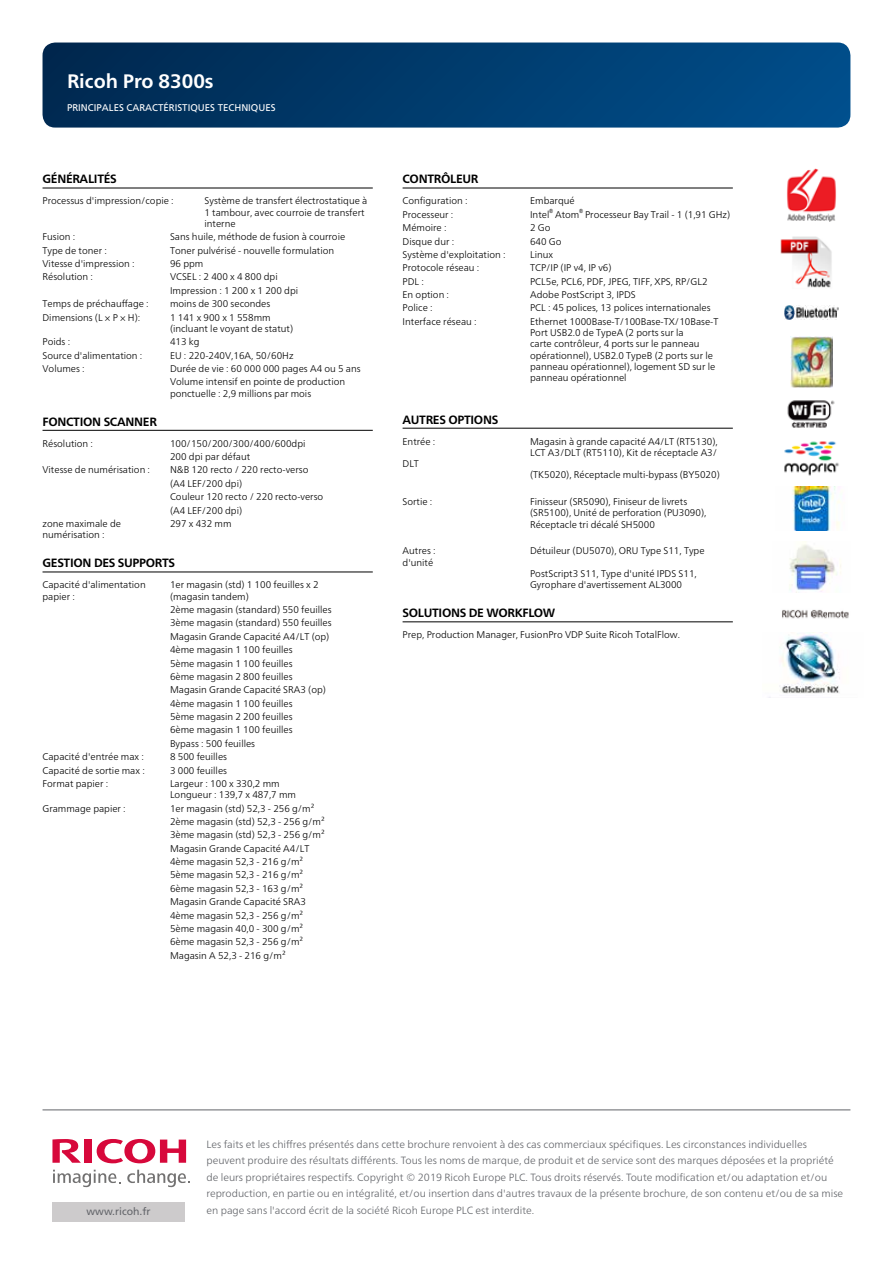
<style>
.page{position:relative;width:893px;height:1263px;background:#fff}
.page>*{position:absolute;margin:0;border:0;box-sizing:border-box;transform-origin:0 0}
.t1{font:700 19.5px "Frutiger Neue LTW1 G";color:#fff}
.t2{font:700 12px "Frutiger Neue LTW1 G";letter-spacing:-.025em;color:#000}
.t3{font:300 10.5px/16.5px "Frutiger Neue LTW1 G";color:#626469}
.t4{font:10.5px "Frutiger LT Std";color:#626469}
.t5{font:300 9.75px/13.4px "Frutiger Neue LTW1 G";color:#000}
.t6{font:9.75px "Frutiger LT Std";color:#fff}
.t7{font:5.7px "Arial Narrow";color:#000}
</style>
<div class="page">
<svg style="left:43px;top:43px;width:807px;height:85px;background:#013c6e"></svg>
<svg style="left:97px;top:1139px;width:89px;height:24px"></svg>
<div style="left:84px;top:1139px;width:8px;height:24px;background:#d7083b"></div>
<svg style="left:52px;top:1139px;width:29px;height:24px"></svg>
<svg style="left:53px;top:1170px;width:68px;height:18px"></svg>
<svg style="left:127px;top:1170px;width:63px;height:18px"></svg>
<div style="left:52px;top:1202px;width:133px;height:20px;background:#cdcbcc"></div>
<hr style="left:43px;top:1109px;width:807px;height:1px;background:#626469">
<hr style="left:43px;top:188px;width:330px;height:1px;background:#000">
<hr style="left:43px;top:430px;width:330px;height:1px;background:#000">
<hr style="left:43px;top:572px;width:330px;height:1px;background:#000">
<hr style="left:403px;top:188px;width:330px;height:1px;background:#000">
<hr style="left:403px;top:428px;width:330px;height:1px;background:#000">
<hr style="left:403px;top:621px;width:330px;height:1px;background:#000">
<img style="left:786px;top:168px;width:51px;height:54px">
<img style="left:784px;top:305px;width:54px;height:14px">
<img style="left:790px;top:337px;width:42px;height:50px">
<img style="left:787px;top:400px;width:48px;height:28px">
<img style="left:784px;top:441px;width:55px;height:35px">
<img style="left:792px;top:487px;width:48px;height:44px">
<img style="left:789px;top:541px;width:52px;height:51px">
<img style="left:782px;top:609px;width:67px;height:10px">
<img style="left:779px;top:632px;width:61px;height:62px">
<img style="left:780px;top:236px;width:52px;height:52px">
<h1 class="t1" style="left:67px;top:70px;width:148px">Ricoh Pro 8300s</h1>
<p class="t6" style="left:67px;top:102px;width:210px">PRINCIPALES CARACTÉRISTIQUES TECHNIQUES</p>
<p class="t2" style="left:43px;top:172px;width:76px">GÉNÉRALITÉS</p>
<p class="t5" style="left:43px;top:194px;width:133px">Processus d'impression/copie :</p>
<p class="t5" style="left:205px;top:195px;width:164px;line-height:11.2px">Système de transfert électrostatique à<br>1 tambour, avec courroie de transfert interne</p>
<p class="t5" style="left:43px;top:230px;width:34px">Fusion :</p>
<p class="t5" style="left:170px;top:230px;width:177px">Sans huile, méthode de fusion à courroie</p>
<p class="t5" style="left:43px;top:243px;width:66px">Type de toner :</p>
<p class="t5" style="left:170px;top:243px;width:166px">Toner pulvérisé - nouvelle formulation</p>
<p class="t5" style="left:43px;top:257px;width:94px">Vitesse d'impression :</p>
<p class="t5" style="left:170px;top:257px;width:35px">96 ppm</p>
<p class="t5" style="left:43px;top:270px;width:52px">Résolution :</p>
<p class="t5" style="left:170px;top:270px;width:130px">VCSEL : 2 400 x 4 800 dpi<br>Impression : 1 200 x 1 200 dpi</p>
<p class="t5" style="left:43px;top:297px;width:108px">Temps de préchauffage :</p>
<p class="t5" style="left:170px;top:297px;width:102px">moins de 300 secondes</p>
<p class="t5" style="left:43px;top:310px;width:99px">Dimensions (L × P × H):</p>
<p class="t5" style="left:170px;top:311px;width:125px;line-height:11.2px">1 141 x 900 x 1 558mm (incluant le voyant de statut)</p>
<p class="t5" style="left:43px;top:335px;width:29px">Poids :</p>
<p class="t5" style="left:170px;top:335px;width:31px">413 kg</p>
<p class="t5" style="left:43px;top:348px;width:101px">Source d'alimentation :</p>
<p class="t5" style="left:170px;top:348px;width:125px">EU : 220-240V,16A, 50/60Hz</p>
<p class="t5" style="left:43px;top:362px;width:44px">Volumes :</p>
<p class="t5" style="left:170px;top:362px;width:192px">Durée de vie : 60 000 000 pages A4 ou 5 ans<br>Volume intensif en pointe de production</p>
<p class="t5" style="left:170px;top:386px;width:143px">ponctuelle : 2,9 millions par mois</p>
<p class="t2" style="left:43px;top:414px;width:116px">FONCTION SCANNER</p>
<p class="t5" style="left:43px;top:437px;width:52px">Résolution :</p>
<p class="t5" style="left:170px;top:437px;width:137px">100/150/200/300/400/600dpi<br>200 dpi par défaut</p>
<p class="t5" style="left:43px;top:463px;width:109px">Vitesse de numérisation :</p>
<p class="t5" style="left:170px;top:463px;width:155px">N&amp;B 120 recto / 220 recto-verso (A4 LEF/200 dpi)<br>Couleur 120 recto / 220 recto-verso (A4 LEF/200 dpi)</p>
<p class="t5" style="left:43px;top:517px;width:80px">zone maximale de</p>
<p class="t5" style="left:170px;top:517px;width:63px">297 x 432 mm</p>
<p class="t5" style="left:43px;top:528px;width:64px">numérisation :</p>
<p class="t2" style="left:43px;top:556px;width:134px">GESTION DES SUPPORTS</p>
<p class="t5" style="left:43px;top:578px;width:105px">Capacité d'alimentation</p>
<p class="t5" style="left:170px;top:578px;width:150px">1er magasin (std) 1 100 feuilles x 2</p>
<p class="t5" style="left:43px;top:589px;width:34px">papier :</p>
<p class="t5" style="left:170px;top:589px;width:163px">(magasin tandem)<br>2ème magasin (standard) 550 feuilles<br>3ème magasin (standard) 550 feuilles<br>Magasin Grande Capacité A4/LT (op)<br>4ème magasin 1 100 feuilles<br>5ème magasin 1 100 feuilles<br>6ème magasin 2 800 feuilles<br>Magasin Grande Capacité SRA3 (op)<br>4ème magasin 1 100 feuilles<br>5ème magasin 2 200 feuilles<br>6ème magasin 1 100 feuilles<br>Bypass : 500 feuilles</p>
<p class="t5" style="left:43px;top:750px;width:103px">Capacité d'entrée max :</p>
<p class="t5" style="left:170px;top:750px;width:59px">8 500 feuilles</p>
<p class="t5" style="left:43px;top:763px;width:104px">Capacité de sortie max :</p>
<p class="t5" style="left:170px;top:763px;width:59px">3 000 feuilles</p>
<p class="t5" style="left:43px;top:777px;width:67px">Format papier :</p>
<p class="t5" style="left:170px;top:778px;width:128px;line-height:11.2px">Largeur : 100 x 330,2 mm<br>Longueur : 139,7 x 487,7 mm</p>
<p class="t5" style="left:43px;top:801px;width:85px">Grammage papier :</p>
<p class="t5" style="left:170px;top:801px;width:156px">1er magasin (std) 52,3 - 256 g/m²<br>2ème magasin (std) 52,3 - 256 g/m²<br>3ème magasin (std) 52,3 - 256 g/m²<br>Magasin Grande Capacité A4/LT<br>4ème magasin 52,3 - 216 g/m²<br>5ème magasin 52,3 - 216 g/m²<br>6ème magasin 52,3 - 163 g/m²<br>Magasin Grande Capacité SRA3<br>4ème magasin 52,3 - 256 g/m²<br>5ème magasin 40,0 - 300 g/m²<br>6ème magasin 52,3 - 256 g/m²<br>Magasin A 52,3 - 216 g/m²</p>
<p class="t2" style="left:403px;top:172px;width:77px">CONTRÔLEUR</p>
<p class="t5" style="left:403px;top:194px;width:67px">Configuration :</p>
<p class="t5" style="left:530px;top:194px;width:46px">Embarqué</p>
<p class="t5" style="left:403px;top:208px;width:52px">Processeur :</p>
<p class="t5" style="left:530px;top:208px;width:21px">Intel</p>
<p class="t7" style="left:549px;top:207px;width:5px">®</p>
<p class="t5" style="left:555px;top:208px;width:26px">Atom</p>
<p class="t7" style="left:579px;top:207px;width:5px">®</p>
<p class="t5" style="left:585px;top:208px;width:147px">Processeur Bay Trail - 1 (1,91 GHz)</p>
<p class="t5" style="left:403px;top:221px;width:46px">Mémoire :</p>
<p class="t5" style="left:530px;top:221px;width:22px">2 Go</p>
<p class="t5" style="left:403px;top:234px;width:53px">Disque dur :</p>
<p class="t5" style="left:530px;top:234px;width:33px">640 Go</p>
<p class="t5" style="left:403px;top:248px;width:105px">Système d'exploitation :</p>
<p class="t5" style="left:530px;top:248px;width:25px">Linux</p>
<p class="t5" style="left:403px;top:261px;width:78px">Protocole réseau :</p>
<p class="t5" style="left:530px;top:261px;width:83px">TCP/IP (IP v4, IP v6)</p>
<p class="t5" style="left:403px;top:274px;width:23px">PDL :</p>
<p class="t5" style="left:530px;top:274px;width:179px">PCL5e, PCL6, PDF, JPEG, TIFF, XPS, RP/GL2</p>
<p class="t5" style="left:403px;top:288px;width:48px">En option :</p>
<p class="t5" style="left:530px;top:288px;width:107px">Adobe PostScript 3, IPDS</p>
<p class="t5" style="left:403px;top:301px;width:32px">Police :</p>
<p class="t5" style="left:530px;top:301px;width:182px">PCL : 45 polices, 13 polices internationales</p>
<p class="t5" style="left:403px;top:315px;width:76px">Interface réseau :</p>
<p class="t5" style="left:530px;top:316px;width:190px;line-height:11.2px">Ethernet 1000Base-T/100Base-TX/10Base-T Port USB2.0 de TypeA (2 ports sur la<br>carte contrôleur, 4 ports sur le panneau opérationnel), USB2.0 TypeB (2 ports sur le panneau opérationnel), logement SD sur le panneau opérationnel</p>
<p class="t2" style="left:403px;top:412px;width:97px">AUTRES OPTIONS</p>
<p class="t5" style="left:403px;top:434px;width:34px">Entrée :</p>
<p class="t5" style="left:530px;top:435px;width:189px;line-height:11.2px">Magasin à grande capacité A4/LT (RT5130),<br>LCT A3/DLT (RT5110), Kit de réceptacle A3/</p>
<p class="t5" style="left:403px;top:457px;width:18px">DLT</p>
<p class="t5" style="left:530px;top:468px;width:191px">(TK5020), Réceptacle multi-bypass (BY5020)</p>
<p class="t5" style="left:403px;top:495px;width:31px">Sortie :</p>
<p class="t5" style="left:530px;top:496px;width:178px;line-height:11.2px">Finisseur (SR5090), Finiseur de livrets (SR5100), Unité de perforation (PU3090),<br>Réceptacle tri décalé SH5000</p>
<p class="t5" style="left:403px;top:544px;width:35px">Autres :</p>
<p class="t5" style="left:530px;top:544px;width:176px">Détuileur (DU5070), ORU Type S11, Type</p>
<p class="t5" style="left:403px;top:555px;width:32px">d'unité</p>
<p class="t5" style="left:530px;top:568px;width:168px;line-height:11.2px">PostScript3 S11, Type d'unité IPDS S11,<br>Gyrophare d'avertissement AL3000</p>
<p class="t2" style="left:403px;top:606px;width:154px">SOLUTIONS DE WORKFLOW</p>
<p class="t5" style="left:403px;top:628px;width:279px">Prep, Production Manager, FusionPro VDP Suite Ricoh TotalFlow.</p>
<p class="t3" style="left:206px;top:1136px;width:638px">Les faits et les chiffres présentés dans cette brochure renvoient à des cas commerciaux spécifiques. Les circonstances individuelles peuvent produire des résultats différents. Tous les noms de marque, de produit et de service sont des marques déposées et la propriété de leurs propriétaires respectifs. Copyright © 2019 Ricoh Europe PLC. Tous droits réservés. Toute modification et/ou adaptation et/ou reproduction, en partie ou en intégralité, et/ou insertion dans d'autres travaux de la présente brochure, de son contenu et/ou de sa mise</p>
<p class="t4" style="left:87px;top:1205px;width:66px">www.ricoh.fr</p>
<p class="t3" style="left:206px;top:1202px;width:329px">en page sans l'accord écrit de la société Ricoh Europe PLC est interdite.</p>
</div>
